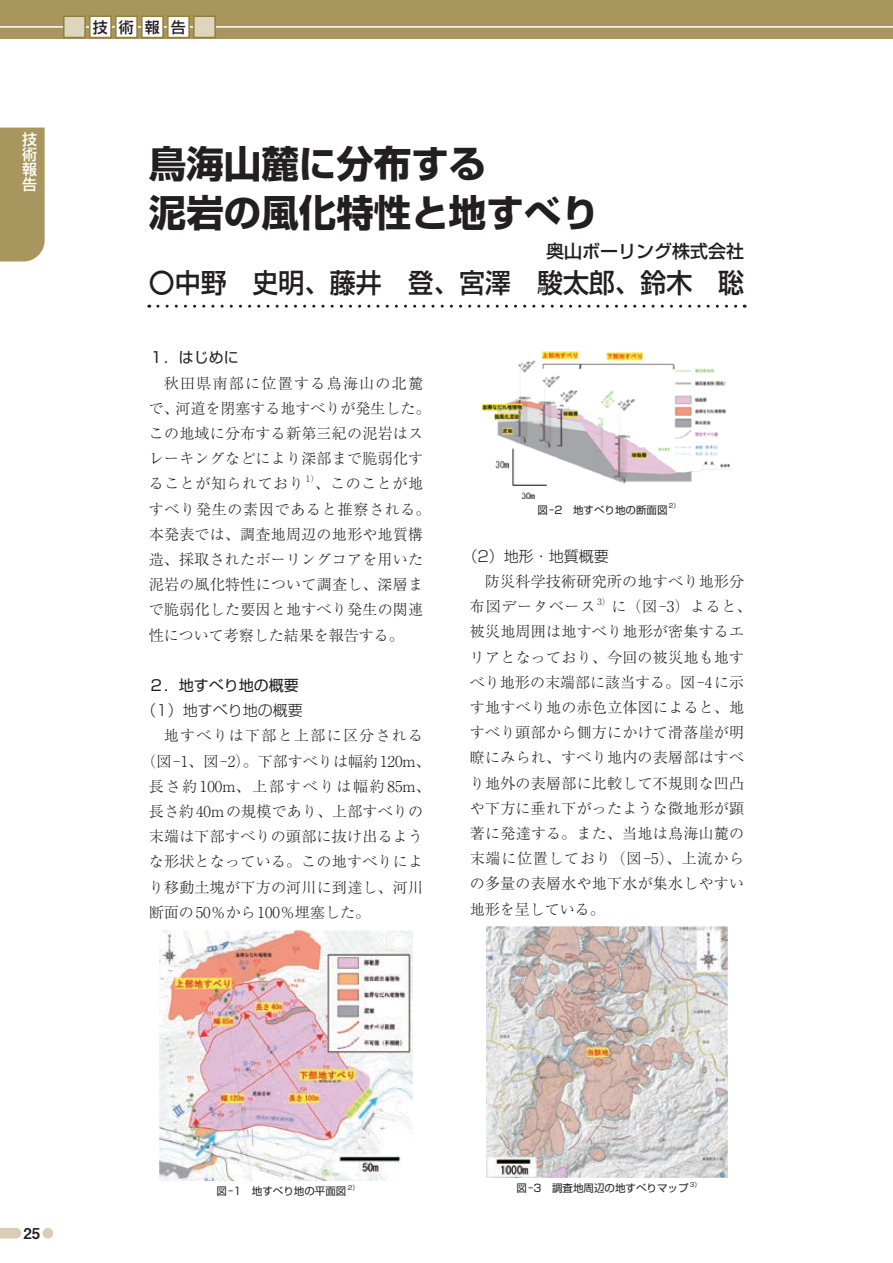
<style>
.page{position:relative;width:893px;height:1263px;background:#fff}
.page>*{position:absolute;margin:0;border:0;box-sizing:border-box;transform-origin:0 0}
.t1{font:700 37.5px/49.5px "Shin Go Pr 6 N";color:#231f20}
.t2{font:500 27px "Shin Go Pr 6 N";color:#231f20;scale:.96 1}
.t3{font:500 18px "Shin Go Pr 6 N";color:#231f20}
.t4{font:300 15px/25.2px "Ryumin Pr 6 N";letter-spacing:.02em;color:#231f20}
.t5{font:300 15px "Shin Go Pr 6 N";color:#231f20}
.t6{font:300 15px "Ryumin Pr 6 N";letter-spacing:.12em;color:#231f20}
.t7{font:300 15px "Ryumin Pr 6 N";color:#231f20}
.t8{font:15px "Shin Go Pr 6 N";color:#231f20}
.t9{font:300 15px "Ryumin Pr 6 N";letter-spacing:.085em;color:#231f20}
.t10{font:500 15px/15px "Shin Go Pr 6 N";color:#fff;text-align:justify}
.t11{font:500 15px "Shin Go Pr 6 N";color:#231f20}
.t12{font:15px "Midashi Go Pr 6 N MB31";color:#231f20}
.t13{font:10.5px "Shin Go Pr 6 N";color:#231f20}
.t14{font:300 8.7px "Ryumin Pr 6 N";color:#231f20}
.t15{font:6.15px "Shin Go Pr 6 N";color:#231f20}
</style>
<div class="page">
<div style="left:0;top:0;width:893px;height:38px;background:#a9965e"></div>
<hr style="left:0;top:26px;width:893px;height:2px;background:#fff">
<div style="left:0;top:128px;width:45px;height:133px;background:#a9965e"></div>
<div style="left:90px;top:16px;width:21px;height:22px;background:#fff"></div>
<div style="left:89px;top:16px;width:23px;height:22px;border:2px solid #937f3a"></div>
<div style="left:116px;top:16px;width:21px;height:22px;background:#fff"></div>
<div style="left:115px;top:16px;width:23px;height:22px;border:2px solid #937f3a"></div>
<div style="left:142px;top:16px;width:21px;height:22px;background:#fff"></div>
<div style="left:141px;top:16px;width:23px;height:22px;border:2px solid #937f3a"></div>
<div style="left:168px;top:16px;width:21px;height:22px;background:#fff"></div>
<div style="left:167px;top:16px;width:23px;height:22px;border:2px solid #937f3a"></div>
<div style="left:63px;top:16px;width:23px;height:22px;background:#ded5be;border:2px solid #937f3a"></div>
<div style="left:193px;top:16px;width:23px;height:22px;background:#ded5be;border:2px solid #937f3a"></div>
<svg style="left:158px;top:305px;width:587px;height:3px"></svg>
<img style="left:160px;top:930px;width:252px;height:250px">
<img style="left:482px;top:351px;width:250px;height:147px">
<img style="left:486px;top:927px;width:242px;height:250px">
<svg style="left:0;top:1228px;width:21px;height:10px"></svg>
<div style="left:43px;top:1228px;width:10px;height:10px;background:#d9ceb3;border-radius:50%"></div>
<p class="t10" style="left:22px;top:131px;width:16px">技術報告</p>
<p class="t11" style="left:93px;top:15px;width:95px">技術報告</p>
<h1 class="t1" style="left:149px;top:138px;width:451px">鳥海山麓に分布する<br>泥岩の風化特性と地すべり</h1>
<p class="t3" style="left:546px;top:237px;width:199px">奥山ボーリング株式会社</p>
<h2 class="t2" style="left:149px;top:261px;width:622px">〇中野　史明、藤井　登、宮澤　駿太郎、鈴木　聡</h2>
<p class="t8" style="left:149px;top:345px;width:91px">１．はじめに</p>
<p class="t4" style="left:149px;top:369px;width:283px;text-indent:15px">秋田県南部に位置する鳥海山の北麓で、河道を閉塞する地すべりが発生した。この地域に分布する新第三紀の泥岩はスレーキングなどにより深部まで脆弱化することが知られており</p>
<p class="t14" style="left:306px;top:472px;width:15px">1）</p>
<p class="t4" style="left:149px;top:470px;width:283px;text-indent:166px">、このことが地すべり発生の素因であると推察される。本発表では、調査地周辺の地形や地質構造、採取されたボーリングコアを用いた泥岩の風化特性について調査し、深層まで脆弱化した要因と地すべり発生の関連性について考察した結果を報告する。</p>
<p class="t8" style="left:149px;top:673px;width:151px">２．地すべり地の概要</p>
<p class="t5" style="left:141px;top:698px;width:163px">（1）地すべり地の概要</p>
<p class="t9" style="left:164px;top:724px;width:261px">地すべりは下部と上部に区分される</p>
<p class="t4" style="left:141px;top:747px;width:291px">（図-1、図-2）。下部すべりは幅約120m、</p>
<p class="t6" style="left:149px;top:774px;width:283px">長さ約100m、上部すべりは幅約85m、</p>
<p class="t4" style="left:149px;top:798px;width:276px">長さ約40mの規模であり、上部すべりの</p>
<p class="t4" style="left:149px;top:823px;width:276px">末端は下部すべりの頭部に抜け出るよう</p>
<p class="t4" style="left:149px;top:848px;width:276px">な形状となっている。この地すべりによ</p>
<p class="t4" style="left:149px;top:873px;width:276px">り移動土塊が下方の河川に到達し、河川</p>
<p class="t7" style="left:149px;top:900px;width:223px">断面の50％から100％埋塞した。</p>
<p class="t13" style="left:537px;top:501px;width:132px">図-2　地すべり地の断面図</p>
<p class="t15" style="left:669px;top:501px;width:12px">2）</p>
<p class="t5" style="left:462px;top:544px;width:148px">（2）地形・地質概要</p>
<p class="t4" style="left:470px;top:568px;width:276px;text-indent:15px">防災科学技術研究所の地すべり地形分布図データベース</p>
<p class="t14" style="left:597px;top:595px;width:15px">3）</p>
<p class="t4" style="left:470px;top:593px;width:283px;text-indent:141px">に（図-3）よると、被災地周囲は地すべり地形が密集するエリアとなっており、今回の被災地も地すべり地形の末端部に該当する。図-4に示す地すべり地の赤色立体図によると、地すべり頭部から側方にかけて滑落崖が明瞭にみられ、すべり地内の表層部はすべり地外の表層部に比較して不規則な凹凸や下方に垂れ下がったような微地形が顕著に発達する。また、当地は鳥海山麓の末端に位置しており（図-5）、上流からの多量の表層水や地下水が集水しやすい地形を呈している。</p>
<p class="t12" style="left:24px;top:1221px;width:18px">25</p>
<p class="t13" style="left:216px;top:1183px;width:132px">図-1　地すべり地の平面図</p>
<p class="t15" style="left:348px;top:1183px;width:12px">2）</p>
<p class="t13" style="left:516px;top:1179px;width:174px">図-3　調査地周辺の地すべりマップ</p>
<p class="t15" style="left:690px;top:1179px;width:12px">3）</p>
</div>
